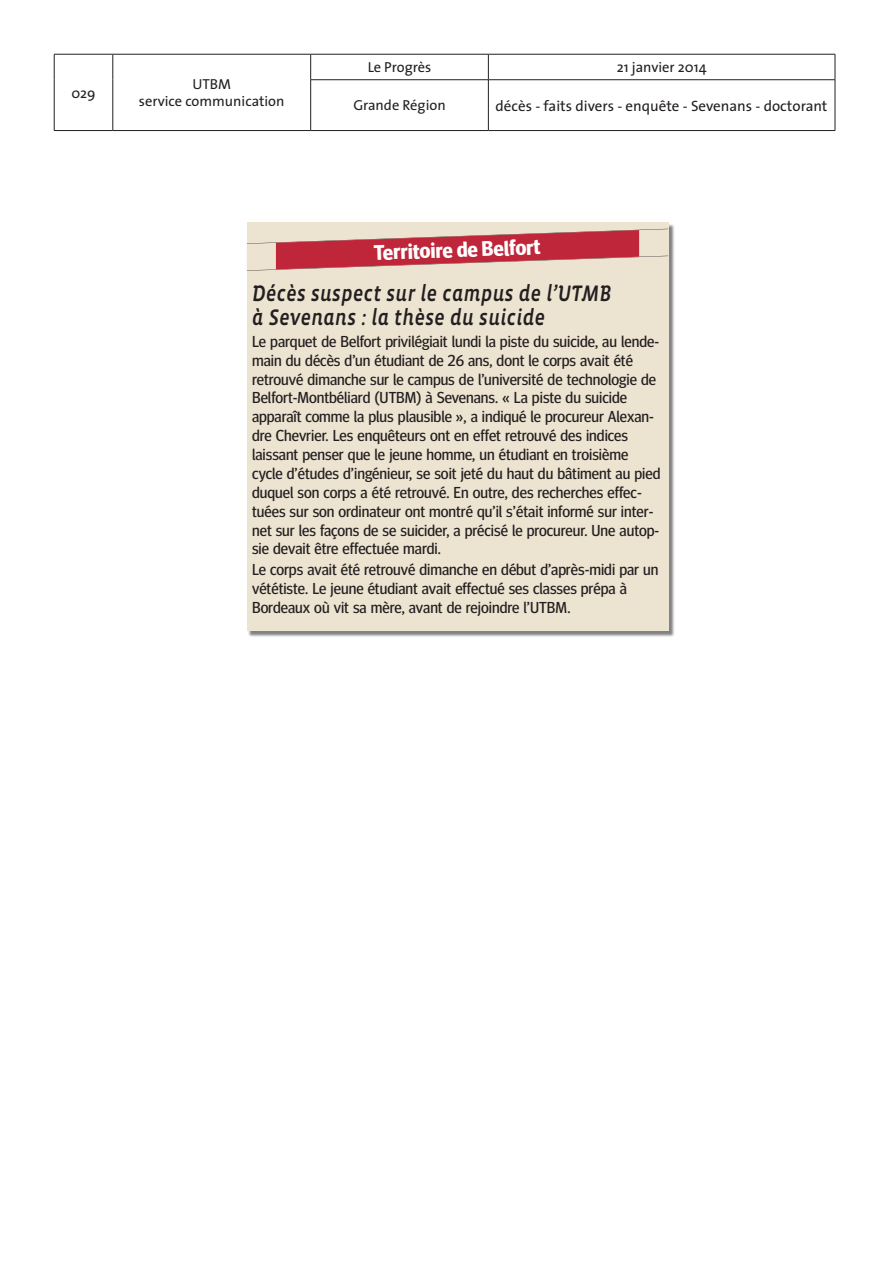
<style>
.page{position:relative;width:893px;height:1263px;background:#fff}
.page>*{position:absolute;margin:0;border:0;box-sizing:border-box;transform-origin:0 0}
.t1{font:22.95px/23.2px "Vista Sans Alt Med Ita";letter-spacing:.02em;color:#231f20;scale:.85 1}
.t2{font:700 21.15px "Meta Headline";color:#fff}
.t3{font:15.9px/18.9px "Meta Headline";color:#231f20}
.t4{font:15px "The Sans";color:#231f20}
.t5{font:14.55px/17.4px "The Sans";color:#231f20;text-align:center}
</style>
<div class="page">
<hr style="left:54px;top:54px;width:59px;height:1px;background:#231f20">
<svg style="left:54px;top:54px;width:1px;height:26px"></svg>
<hr style="left:113px;top:54px;width:198px;height:1px;background:#231f20">
<svg style="left:113px;top:54px;width:1px;height:26px"></svg>
<hr style="left:54px;top:80px;width:1px;height:50px;background:#231f20">
<hr style="left:113px;top:80px;width:1px;height:50px;background:#231f20">
<hr style="left:54px;top:130px;width:59px;height:1px;background:#231f20">
<hr style="left:113px;top:130px;width:198px;height:1px;background:#231f20">
<hr style="left:311px;top:54px;width:177px;height:1px;background:#231f20">
<svg style="left:310px;top:54px;width:1px;height:25px"></svg>
<hr style="left:488px;top:54px;width:347px;height:1px;background:#231f20">
<svg style="left:488px;top:54px;width:1px;height:25px"></svg>
<svg style="left:835px;top:54px;width:1px;height:26px"></svg>
<hr style="left:310px;top:79px;width:178px;height:1px;background:#231f20">
<hr style="left:310px;top:80px;width:1px;height:50px;background:#231f20">
<hr style="left:488px;top:79px;width:347px;height:1px;background:#231f20">
<hr style="left:488px;top:80px;width:1px;height:50px;background:#231f20">
<hr style="left:835px;top:80px;width:1px;height:50px;background:#231f20">
<hr style="left:311px;top:130px;width:177px;height:1px;background:#231f20">
<hr style="left:488px;top:130px;width:347px;height:1px;background:#231f20">
<img style="left:248px;top:223px;width:426px;height:414px">
<div style="left:247px;top:223px;width:421px;height:408px;background:#ece3d0"></div>
<svg style="left:247px;top:229px;width:421px;height:42px"></svg>
<p class="t5" style="left:71px;top:84px;width:26px">029</p>
<p class="t5" style="left:139px;top:75px;width:147px">UTBM<br>service communication</p>
<p class="t5" style="left:368px;top:58px;width:65px">Le Progrès</p>
<p class="t5" style="left:617px;top:58px;width:91px">21 janvier 2014</p>
<p class="t5" style="left:353px;top:96px;width:94px">Grande Région</p>
<p class="t4" style="left:496px;top:93px;width:333px">décès - faits divers - enquête - Sevenans - doctorant</p>
<h2 class="t2" style="left:374px;top:240px;width:168px;rotate:-2deg">Territoire de Belfort</h2>
<h1 class="t1" style="left:252px;top:282px;width:424px">Décès suspect sur le campus de l’UTMB à Sevenans : la thèse du suicide</h1>
<p class="t3" style="left:252px;top:332px;width:410px">Le parquet de Belfort privilégiait lundi la piste du suicide, au lende&shy;main du décès d’un étudiant de 26 ans, dont le corps avait été retrouvé dimanche sur le campus de l’université de technologie de Belfort-Montbéliard (UTBM) à Sevenans. « La piste du suicide apparaît comme la plus plausible », a indiqué le procureur Alexan&shy;dre Chevrier. Les enquêteurs ont en effet retrouvé des indices laissant penser que le jeune homme, un étudiant en troisième cycle d’études d’ingénieur, se soit jeté du haut du bâtiment au pied duquel son corps a été retrouvé. En outre, des recherches effec&shy;tuées sur son ordinateur ont montré qu’il s’était informé sur inter&shy;net sur les façons de se suicider, a précisé le procureur. Une autop&shy;sie devait être effectuée mardi.</p>
<p class="t3" style="left:252px;top:560px;width:408px">Le corps avait été retrouvé dimanche en début d’après-midi par un vététiste. Le jeune étudiant avait effectué ses classes prépa à<br>Bordeaux où vit sa mère, avant de rejoindre l’UTBM.</p>
</div>
